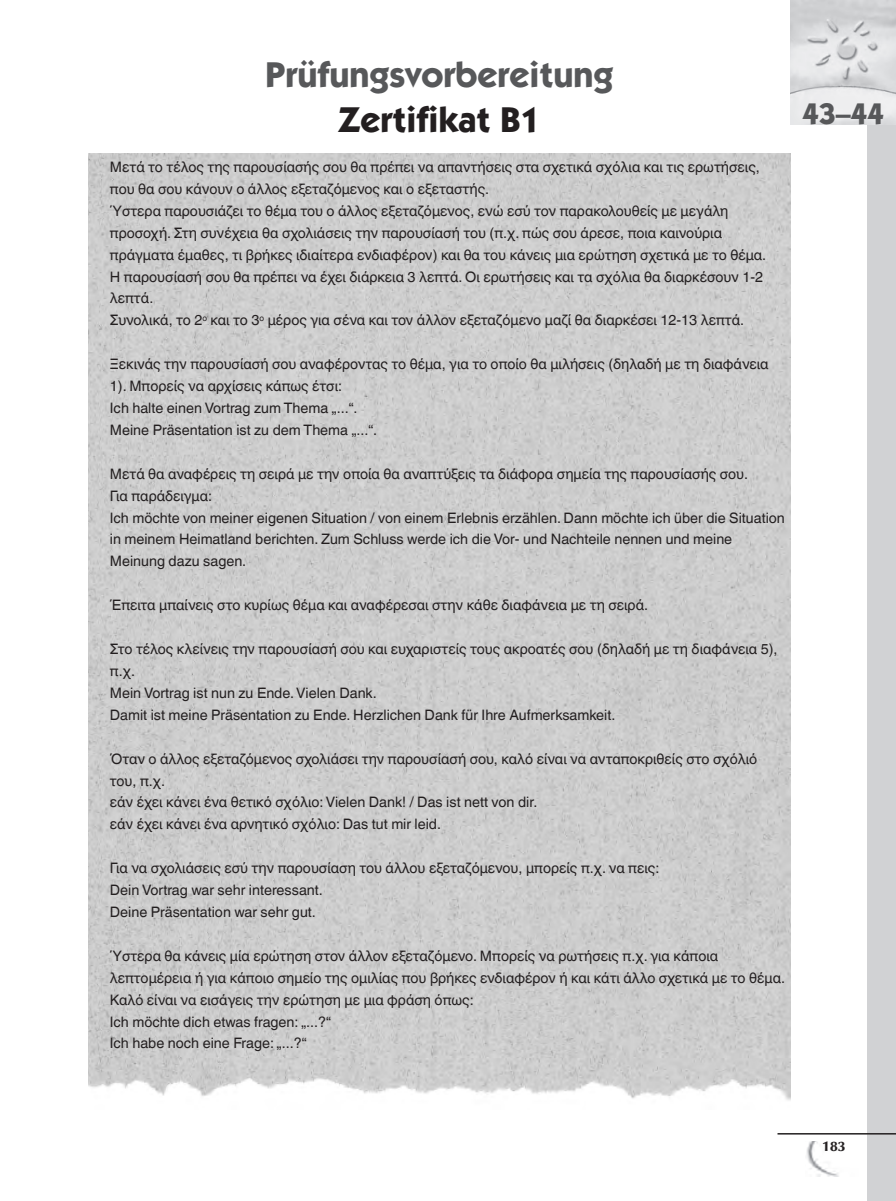
<style>
.page{position:relative;width:896px;height:1201px;background:#fff}
.page>*{position:absolute;margin:0;border:0;box-sizing:border-box;transform-origin:0 0}
.t1{font:700 36px "Itc Kabel";color:#57585a}
.t2{font:700 36px "Itc Kabel";color:#231f20}
.t3{font:700 30px "Itc Kabel";color:#57585a}
._01-Bodytext{font:14.4px/21.9px "Helvetica Linotype";color:#231f20}
.t4{font:700 14.25px "UB Optima";color:#231f20}
</style>
<div class="page">
<img style="left:806px;top:1141px;width:33px;height:35px">
<div style="left:867px;top:4px;width:29px;height:1196px;background:#d1d2d4"></div>
<img style="left:790px;top:0;width:106px;height:124px">
<hr style="left:777px;top:1132px;width:119px;height:2px;background:#231f20">
<img style="left:89px;top:153px;width:701px;height:947px">
<h1 class="t1" style="left:265px;top:52px;width:350px">Prüfungsvorbereitung</h1>
<h1 class="t2" style="left:338px;top:97px;width:204px">Zertifikat B1</h1>
<p class="_01-Bodytext" style="left:110px;top:156px;width:651px">Μετά το τέλος της παρουσίασής σου θα πρέπει να απαντήσεις στα σχετικά σχόλια και τις ερωτήσεις, που θα σου κάνουν ο άλλος εξεταζόμενος και ο εξεταστής.</p>
<p class="_01-Bodytext" style="left:110px;top:200px;width:658px">Ύστερα παρουσιάζει το θέμα του ο άλλος εξεταζόμενος, ενώ εσύ τον παρακολουθείς με μεγάλη προσοχή. Στη συνέχεια θα σχολιάσεις την παρουσίασή του (π.χ. πώς σου άρεσε, ποια καινούρια πράγματα έμαθες, τι βρήκες ιδιαίτερα ενδιαφέρον) και θα του κάνεις μια ερώτηση σχετικά με το θέμα.</p>
<p class="_01-Bodytext" style="left:110px;top:265px;width:655px">Η παρουσίασή σου θα πρέπει να έχει διάρκεια 3 λεπτά. Οι ερωτήσεις και τα σχόλια θα διαρκέσουν 1-2 λεπτά.</p>
<p class="_01-Bodytext" style="left:110px;top:309px;width:636px">Συνολικά, το 2<sup>ο</sup> και το 3<sup>ο</sup> μέρος για σένα και τον άλλον εξεταζόμενο μαζί θα διαρκέσει 12-13 λεπτά.</p>
<p class="_01-Bodytext" style="left:110px;top:353px;width:660px">Ξεκινάς την παρουσίασή σου αναφέροντας το θέμα, για το οποίο θα μιλήσεις (δηλαδή με τη διαφάνεια<br>1). Μπορείς να αρχίσεις κάπως έτσι:</p>
<p class="_01-Bodytext" style="left:110px;top:397px;width:249px">Ich halte einen Vortrag zum Thema „...“.</p>
<p class="_01-Bodytext" style="left:110px;top:419px;width:269px">Meine Präsentation ist zu dem Thema „...“.</p>
<p class="_01-Bodytext" style="left:110px;top:463px;width:640px">Μετά θα αναφέρεις τη σειρά με την οποία θα αναπτύξεις τα διάφορα σημεία της παρουσίασής σου.<br>Για παράδειγμα:</p>
<p class="_01-Bodytext" style="left:110px;top:506px;width:676px">Ich möchte von meiner eigenen Situation / von einem Erlebnis erzählen. Dann möchte ich über die Situation in meinem Heimatland berichten. Zum Schluss werde ich die Vor- und Nachteile nennen und meine<br>Meinung dazu sagen.</p>
<p class="_01-Bodytext" style="left:110px;top:594px;width:540px">Έπειτα μπαίνεις στο κυρίως θέμα και αναφέρεσαι στην κάθε διαφάνεια με τη σειρά.</p>
<p class="_01-Bodytext" style="left:110px;top:638px;width:669px">Στο τέλος κλείνεις την παρουσίασή σου και ευχαριστείς τους ακροατές σου (δηλαδή με τη διαφάνεια 5), π.χ.</p>
<p class="_01-Bodytext" style="left:110px;top:682px;width:268px">Mein Vortrag ist nun zu Ende. Vielen Dank.</p>
<p class="_01-Bodytext" style="left:110px;top:703px;width:507px">Damit ist meine Präsentation zu Ende. Herzlichen Dank für Ihre Aufmerksamkeit.</p>
<p class="_01-Bodytext" style="left:110px;top:747px;width:649px">Όταν ο άλλος εξεταζόμενος σχολιάσει την παρουσίασή σου, καλό είναι να ανταποκριθείς στο σχόλιό του, π.χ.</p>
<p class="_01-Bodytext" style="left:110px;top:791px;width:429px">εάν έχει κάνει ένα θετικό σχόλιο: Vielen Dank! / Das ist nett von dir.</p>
<p class="_01-Bodytext" style="left:110px;top:813px;width:333px">εάν έχει κάνει ένα αρνητικό σχόλιο: Das tut mir leid.</p>
<p class="_01-Bodytext" style="left:110px;top:857px;width:551px">Για να σχολιάσεις εσύ την παρουσίαση του άλλου εξεταζόμενου, μπορείς π.χ. να πεις:</p>
<p class="_01-Bodytext" style="left:110px;top:879px;width:214px">Dein Vortrag war sehr interessant.</p>
<p class="_01-Bodytext" style="left:110px;top:901px;width:208px">Deine Präsentation war sehr gut.</p>
<p class="_01-Bodytext" style="left:110px;top:944px;width:677px">Ύστερα θα κάνεις μία ερώτηση στον άλλον εξεταζόμενο. Μπορείς να ρωτήσεις π.χ. για κάποια λεπτομέρεια ή για κάποιο σημείο της ομιλίας που βρήκες ενδιαφέρον ή και κάτι άλλο σχετικά με το θέμα.</p>
<p class="_01-Bodytext" style="left:110px;top:988px;width:365px">Καλό είναι να εισάγεις την ερώτηση με μια φράση όπως:</p>
<p class="_01-Bodytext" style="left:110px;top:1010px;width:223px">Ich möchte dich etwas fragen: „...?“</p>
<p class="_01-Bodytext" style="left:110px;top:1032px;width:198px">Ich habe noch eine Frage: „...?“</p>
<p class="t3" style="left:802px;top:95px;width:83px">43–44</p>
<p class="t4" style="left:822px;top:1137px;width:25px">183</p>
</div>
